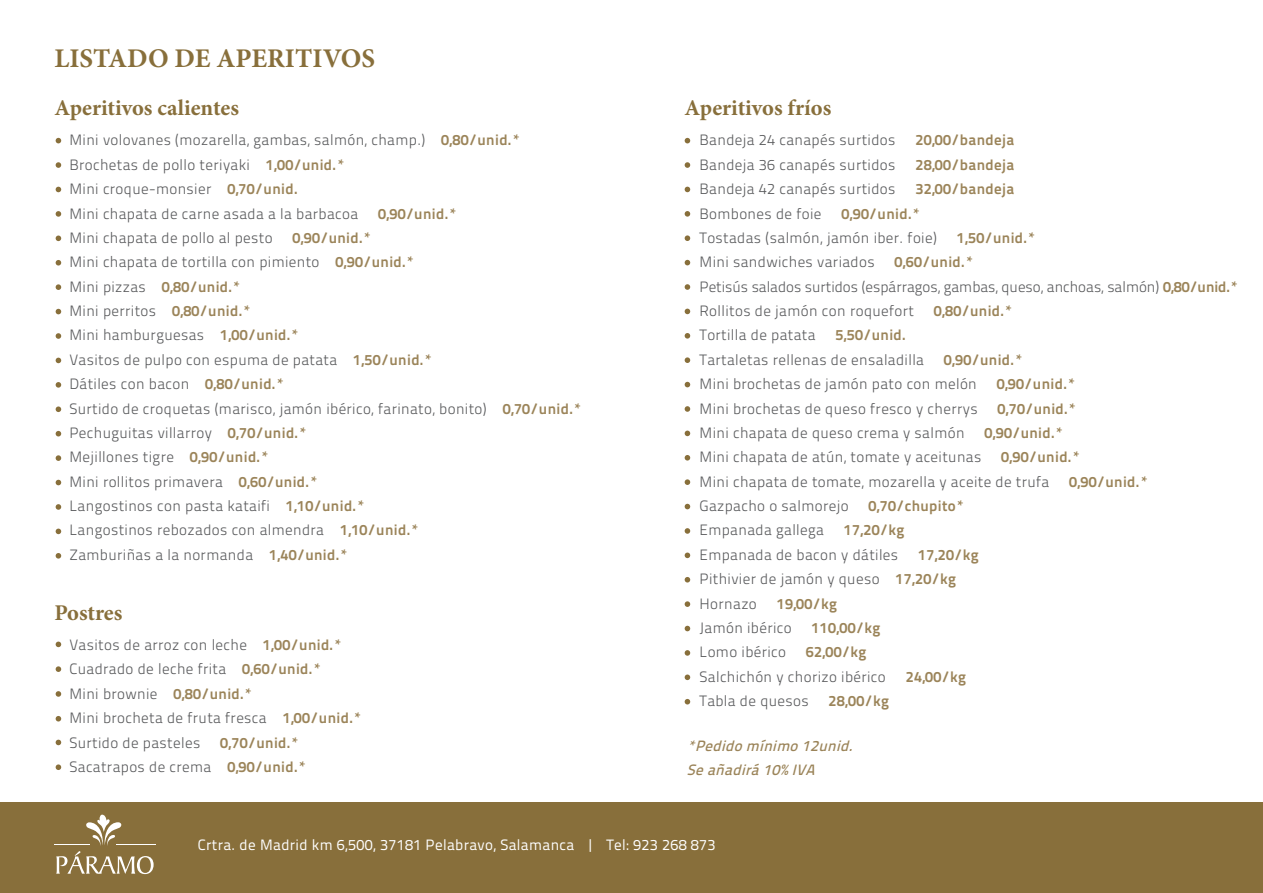
<style>
.page{position:relative;width:1263px;height:893px;background:#fff}
.page>*{position:absolute;margin:0;border:0;box-sizing:border-box;transform-origin:0 0}
.t1{font:700 27px "Minion Pro";color:#886f3b}
.t2{font:700 22.5px "Minion Pro";color:#886f3b}
.t3{font:300 15px "Titillium Text 22 L";letter-spacing:.025em;color:#58595b}
.t4{font:700 15px "Titillium Text 22 L";letter-spacing:.025em;color:#9b8459}
.t5{font:300 15px "Titillium Text 22 L";color:#58595b}
.t6{font:15px "Titillium Text 22 L";letter-spacing:.025em;color:#fff}
.t7{font:italic 500 15px "Titillium Text 22 L";color:#9b8459}
.s1{font-weight:700;color:#9b8459}
.s2{font-weight:300;color:#58595b}
</style>
<div class="page">
<svg style="left:56px;top:642px;width:5px;height:5px"></svg>
<svg style="left:56px;top:666px;width:5px;height:6px"></svg>
<svg style="left:56px;top:716px;width:5px;height:5px"></svg>
<svg style="left:56px;top:740px;width:5px;height:5px"></svg>
<svg style="left:56px;top:691px;width:5px;height:6px"></svg>
<svg style="left:56px;top:764px;width:5px;height:6px"></svg>
<svg style="left:56px;top:138px;width:5px;height:5px"></svg>
<svg style="left:56px;top:162px;width:5px;height:6px"></svg>
<svg style="left:56px;top:358px;width:5px;height:5px"></svg>
<svg style="left:56px;top:260px;width:5px;height:6px"></svg>
<svg style="left:56px;top:309px;width:5px;height:5px"></svg>
<svg style="left:56px;top:211px;width:5px;height:6px"></svg>
<svg style="left:56px;top:333px;width:5px;height:6px"></svg>
<svg style="left:56px;top:236px;width:5px;height:5px"></svg>
<svg style="left:56px;top:284px;width:5px;height:6px"></svg>
<svg style="left:56px;top:187px;width:5px;height:5px"></svg>
<svg style="left:56px;top:382px;width:5px;height:6px"></svg>
<svg style="left:56px;top:406px;width:5px;height:6px"></svg>
<svg style="left:56px;top:504px;width:5px;height:6px"></svg>
<svg style="left:56px;top:553px;width:5px;height:6px"></svg>
<svg style="left:56px;top:455px;width:5px;height:6px"></svg>
<svg style="left:56px;top:480px;width:5px;height:5px"></svg>
<svg style="left:56px;top:529px;width:5px;height:5px"></svg>
<svg style="left:56px;top:431px;width:5px;height:5px"></svg>
<svg style="left:685px;top:138px;width:5px;height:5px"></svg>
<svg style="left:685px;top:162px;width:5px;height:6px"></svg>
<svg style="left:685px;top:357px;width:5px;height:6px"></svg>
<svg style="left:685px;top:260px;width:5px;height:5px"></svg>
<svg style="left:685px;top:309px;width:5px;height:5px"></svg>
<svg style="left:685px;top:211px;width:5px;height:6px"></svg>
<svg style="left:685px;top:333px;width:5px;height:6px"></svg>
<svg style="left:685px;top:235px;width:5px;height:6px"></svg>
<svg style="left:685px;top:284px;width:5px;height:6px"></svg>
<svg style="left:685px;top:187px;width:5px;height:5px"></svg>
<svg style="left:685px;top:382px;width:5px;height:5px"></svg>
<svg style="left:685px;top:406px;width:5px;height:6px"></svg>
<svg style="left:685px;top:601px;width:5px;height:6px"></svg>
<svg style="left:685px;top:504px;width:5px;height:5px"></svg>
<svg style="left:685px;top:553px;width:5px;height:5px"></svg>
<svg style="left:685px;top:455px;width:5px;height:6px"></svg>
<svg style="left:685px;top:577px;width:5px;height:5px"></svg>
<svg style="left:685px;top:479px;width:5px;height:6px"></svg>
<svg style="left:685px;top:528px;width:5px;height:6px"></svg>
<svg style="left:685px;top:431px;width:5px;height:5px"></svg>
<svg style="left:685px;top:626px;width:5px;height:5px"></svg>
<svg style="left:685px;top:650px;width:5px;height:6px"></svg>
<svg style="left:685px;top:699px;width:5px;height:5px"></svg>
<svg style="left:685px;top:674px;width:5px;height:6px"></svg>
<div style="left:0;top:803px;width:1263px;height:90px;background:#886f3b"></div>
<hr style="left:55px;top:844px;width:35px;height:1px;background:#fff">
<hr style="left:116px;top:844px;width:39px;height:1px;background:#fff">
<svg style="left:56px;top:814px;width:98px;height:60px"></svg>
<p class="t1" style="left:55px;top:40px;width:322px">LISTADO DE APERITIVOS</p>
<p class="t2" style="left:55px;top:92px;width:186px">Aperitivos calientes</p>
<p class="t3" style="left:69px;top:129px;width:452px">Mini volovanes (mozarella, gambas, salmón, champ.) <span class="s1">0,80/unid.*</span></p>
<p class="t3" style="left:69px;top:154px;width:277px">Brochetas de pollo teriyaki <span class="s1">1,00/unid.*</span></p>
<p class="t3" style="left:69px;top:178px;width:230px">Mini croque-monsier <span class="s1">0,70/unid.</span></p>
<p class="t3" style="left:69px;top:202px;width:290px">Mini chapata de carne asada a la barbacoa</p>
<p class="t4" style="left:378px;top:202px;width:80px">0,90/unid.*</p>
<p class="t3" style="left:69px;top:227px;width:205px">Mini chapata de pollo al pesto</p>
<p class="t4" style="left:292px;top:226px;width:80px">0,90/unid.*</p>
<p class="t3" style="left:69px;top:251px;width:346px">Mini chapata de tortilla con pimiento <span class="s1">0,90/unid.*</span></p>
<p class="t4" style="left:69px;top:275px;width:173px"><span class="s2">Mini pizzas</span> 0,80/unid.*</p>
<p class="t3" style="left:69px;top:300px;width:183px">Mini perritos <span class="s1">0,80/unid.*</span></p>
<p class="t3" style="left:69px;top:324px;width:231px">Mini hamburguesas <span class="s1">1,00/unid.*</span></p>
<p class="t3" style="left:69px;top:349px;width:364px">Vasitos de pulpo con espuma de patata <span class="s1">1,50/unid.*</span></p>
<p class="t3" style="left:69px;top:373px;width:216px">Dátiles con bacon <span class="s1">0,80/unid.*</span></p>
<p class="t3" style="left:69px;top:397px;width:513px">Surtido de croquetas (marisco, jamón ibérico, farinato, bonito) <span class="s1">0,70/unid.*</span></p>
<p class="t3" style="left:69px;top:422px;width:239px">Pechuguitas villarroy <span class="s1">0,70/unid.*</span></p>
<p class="t3" style="left:69px;top:446px;width:201px">Mejillones tigre <span class="s1">0,90/unid.*</span></p>
<p class="t3" style="left:69px;top:470px;width:250px">Mini rollitos primavera <span class="s1">0,60/unid.*</span></p>
<p class="t3" style="left:69px;top:495px;width:297px">Langostinos con pasta kataifi <span class="s1">1,10/unid.*</span></p>
<p class="t3" style="left:69px;top:519px;width:351px">Langostinos rebozados con almendra <span class="s1">1,10/unid.*</span></p>
<p class="t3" style="left:69px;top:544px;width:280px">Zamburiñas a la normanda <span class="s1">1,40/unid.*</span></p>
<p class="t2" style="left:55px;top:597px;width:69px">Postres</p>
<p class="t3" style="left:69px;top:634px;width:274px">Vasitos de arroz con leche <span class="s1">1,00/unid.*</span></p>
<p class="t3" style="left:69px;top:658px;width:253px">Cuadrado de leche frita <span class="s1">0,60/unid.*</span></p>
<p class="t3" style="left:69px;top:683px;width:184px">Mini brownie <span class="s1">0,80/unid.*</span></p>
<p class="t3" style="left:69px;top:707px;width:293px">Mini brocheta de fruta fresca <span class="s1">1,00/unid.*</span></p>
<p class="t3" style="left:69px;top:731px;width:132px">Surtido de pasteles</p>
<p class="t4" style="left:220px;top:731px;width:80px">0,70/unid.*</p>
<p class="t3" style="left:69px;top:756px;width:238px">Sacatrapos de crema <span class="s1">0,90/unid.*</span></p>
<p class="t2" style="left:685px;top:92px;width:148px">Aperitivos fríos</p>
<p class="t3" style="left:699px;top:129px;width:197px">Bandeja 24 canapés surtidos</p>
<p class="t4" style="left:915px;top:129px;width:100px">20,00/bandeja</p>
<p class="t3" style="left:699px;top:154px;width:197px">Bandeja 36 canapés surtidos</p>
<p class="t4" style="left:915px;top:153px;width:100px">28,00/bandeja</p>
<p class="t3" style="left:699px;top:178px;width:197px">Bandeja 42 canapés surtidos</p>
<p class="t4" style="left:915px;top:177px;width:100px">32,00/bandeja</p>
<p class="t3" style="left:699px;top:202px;width:123px">Bombones de foie</p>
<p class="t4" style="left:841px;top:202px;width:80px">0,90/unid.*</p>
<p class="t3" style="left:699px;top:227px;width:239px">Tostadas (salmón, jamón iber. foie)</p>
<p class="t4" style="left:957px;top:226px;width:80px">1,50/unid.*</p>
<p class="t3" style="left:699px;top:251px;width:177px">Mini sandwiches variados</p>
<p class="t4" style="left:894px;top:250px;width:80px">0,60/unid.*</p>
<p class="t5" style="left:699px;top:275px;width:540px">Petisús salados surtidos (espárragos, gambas, queso, anchoas, salmón) <span class="s1">0,80/unid.*</span></p>
<p class="t3" style="left:699px;top:300px;width:216px">Rollitos de jamón con roquefort</p>
<p class="t4" style="left:934px;top:299px;width:80px">0,80/unid.*</p>
<p class="t3" style="left:699px;top:324px;width:118px">Tortilla de patata</p>
<p class="t4" style="left:835px;top:324px;width:72px">5,50/unid.</p>
<p class="t3" style="left:699px;top:349px;width:226px">Tartaletas rellenas de ensaladilla</p>
<p class="t4" style="left:944px;top:348px;width:80px">0,90/unid.*</p>
<p class="t3" style="left:699px;top:373px;width:279px">Mini brochetas de jamón pato con melón</p>
<p class="t4" style="left:997px;top:372px;width:80px">0,90/unid.*</p>
<p class="t3" style="left:699px;top:397px;width:280px">Mini brochetas de queso fresco y cherrys</p>
<p class="t4" style="left:997px;top:397px;width:80px">0,70/unid.*</p>
<p class="t3" style="left:699px;top:422px;width:267px">Mini chapata de queso crema y salmón</p>
<p class="t4" style="left:984px;top:421px;width:80px">0,90/unid.*</p>
<p class="t3" style="left:699px;top:446px;width:283px">Mini chapata de atún, tomate y aceitunas</p>
<p class="t4" style="left:1001px;top:445px;width:80px">0,90/unid.*</p>
<p class="t3" style="left:699px;top:470px;width:351px">Mini chapata de tomate, mozarella y aceite de trufa</p>
<p class="t4" style="left:1069px;top:470px;width:80px">0,90/unid.*</p>
<p class="t3" style="left:699px;top:495px;width:151px">Gazpacho o salmorejo</p>
<p class="t4" style="left:868px;top:494px;width:97px">0,70/chupito*</p>
<p class="t3" style="left:699px;top:519px;width:126px">Empanada gallega</p>
<p class="t4" style="left:844px;top:519px;width:62px">17,20/kg</p>
<p class="t3" style="left:699px;top:544px;width:200px">Empanada de bacon y dátiles</p>
<p class="t4" style="left:918px;top:543px;width:62px">17,20/kg</p>
<p class="t3" style="left:699px;top:568px;width:258px">Pithivier de jamón y queso <span class="s1">17,20/kg</span></p>
<p class="t3" style="left:699px;top:592px;width:59px">Hornazo</p>
<p class="t4" style="left:777px;top:592px;width:62px">19,00/kg</p>
<p class="t3" style="left:699px;top:617px;width:94px">Jamón ibérico</p>
<p class="t4" style="left:811px;top:616px;width:70px">110,00/kg</p>
<p class="t3" style="left:699px;top:641px;width:88px">Lomo ibérico</p>
<p class="t4" style="left:806px;top:641px;width:62px">62,00/kg</p>
<p class="t3" style="left:699px;top:666px;width:188px">Salchichón y chorizo ibérico</p>
<p class="t4" style="left:906px;top:665px;width:62px">24,00/kg</p>
<p class="t3" style="left:699px;top:690px;width:111px">Tabla de quesos</p>
<p class="t4" style="left:829px;top:689px;width:62px">28,00/kg</p>
<p class="t7" style="left:687px;top:734px;width:172px">*Pedidomínimo12unid.</p>
<p class="t7" style="left:687px;top:758px;width:135px">Seañadirá10%IVA</p>
<p class="t6" style="left:198px;top:834px;width:519px">Crtra. de Madrid km 6,500, 37181 Pelabravo, Salamanca | Tel: 923 268 873</p>
</div>
